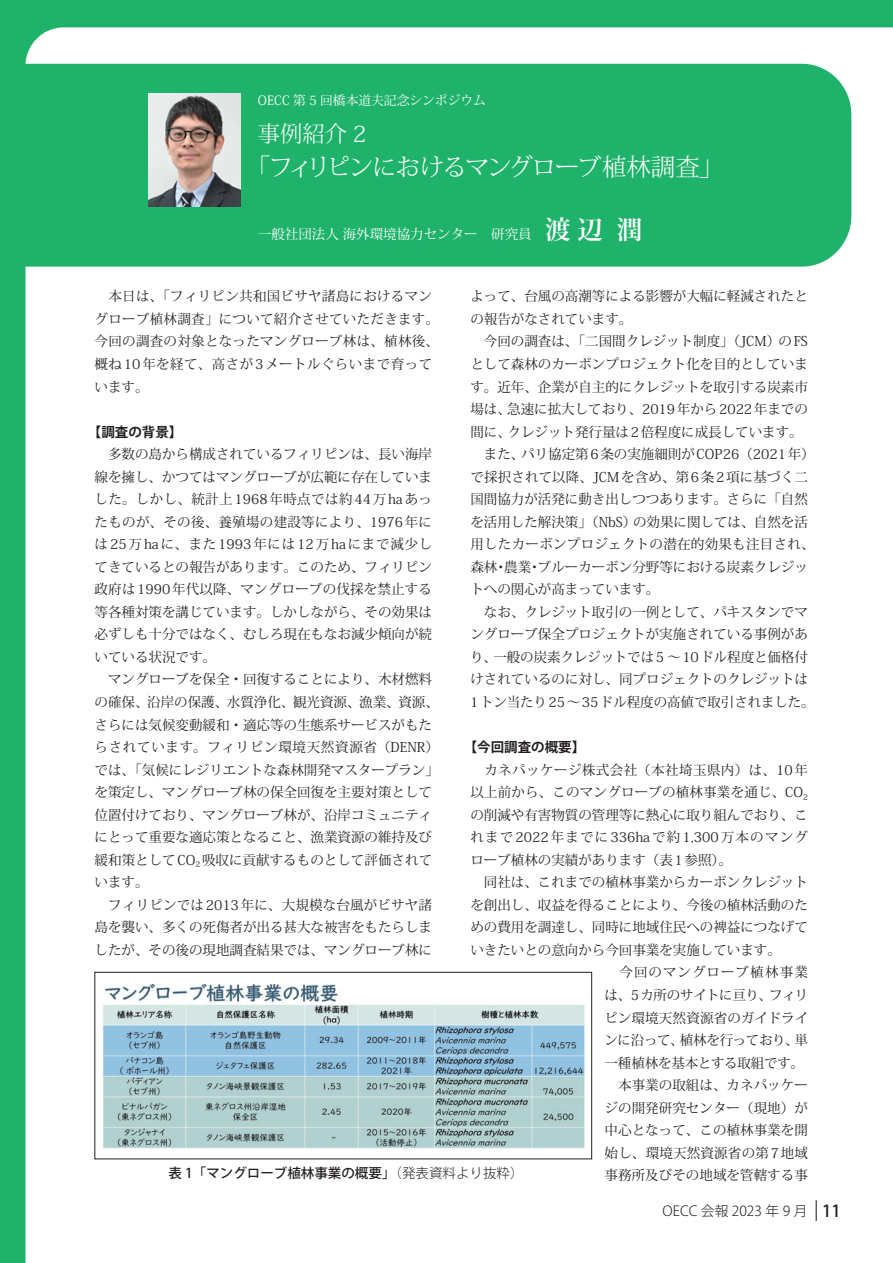
<style>
.page{position:relative;width:893px;height:1263px;background:#1eb26a}
.page>*{position:absolute;margin:0;border:0;box-sizing:border-box;transform-origin:0 0}
.t1{font:300 24.45px "Koz Min Pr 6 N";letter-spacing:-.065em;color:#fff}
.t2{font:300 22.35px "Koz Min Pr 6 N";color:#fff}
.t3{font:300 13.8px "Koz Go Pr 6 N";color:#231f20}
.t4{font:13.5px/22.5px "Koz Min Pr 6 N";color:#231f20}
.t5{font:13.5px/22.5px "Koz Min Pr 6 N";letter-spacing:.02em;color:#231f20}
.t6{font:13.5px "Koz Min Pr 6 N";letter-spacing:-.02em;color:#231f20}
.t7{font:13.5px "Koz Min Pr 6 N";letter-spacing:.09em;color:#231f20}
.t8{font:500 13.5px "Koz Go Pr 6 N";color:#231f20}
.t9{font:13.5px "Koz Min Pr 6 N";letter-spacing:.035em;color:#231f20}
.t10{font:13.5px "Koz Min Pr 6 N";color:#fff}
.t11{font:700 13.5px "Koz Go Pr 6 N";color:#231f20}
.t12{font:13.5px "Koz Min Pr 6 N";letter-spacing:.08em;color:#231f20}
.t13{font:12.75px "Koz Min Pr 6 N";color:#fff}
.s1{font-weight:700;font-size:25.5px}
.s2{font-weight:300}
.s3{font-weight:500;font-size:16.5px}
</style>
<div class="page">
<div style="left:26px;top:27px;width:867px;height:1236px;background:#fff"></div>
<svg style="left:816px;top:1200px;width:1px;height:21px"></svg>
<svg style="left:25px;top:64px;width:826px;height:203px"></svg>
<img style="left:148px;top:93px;width:93px;height:113px">
<img style="left:101px;top:984px;width:484px;height:165px">
<div style="left:95px;top:972px;width:497px;height:187px;border:1px solid #231f20"></div>
<p class="t13" style="left:258px;top:93px;width:230px">OECC 第 5 回橋本道夫記念シンポジウム</p>
<h2 class="t2" style="left:258px;top:121px;width:110px">事例紹介 2</h2>
<h1 class="t1" style="left:246px;top:153px;width:479px">「フィリピンにおけるマングローブ植林調査」</h1>
<p class="t10" style="left:258px;top:226px;width:386px">一般社団法人 海外環境協力センター　研究員　<span class="s1">渡 辺 潤</span></p>
<p class="t5" style="left:95px;top:285px;width:346px">　本日は、「フィリピン共和国ビサヤ諸島におけるマングローブ植林調査」について紹介させていただきます。今回の調査の対象となったマングローブ林は、植林後、概ね10年を経て、高さが3メートルぐらいまで育っています。</p>
<p class="t11" style="left:88px;top:424px;width:96px">【調査の背景】</p>
<p class="t4" style="left:95px;top:443px;width:346px">　多数の島から構成されているフィリピンは、長い海岸線を擁し、かつてはマングローブが広範に存在していました。しかし、統計上1968年時点では約44万haあったものが、その後、養殖場の建設等により、1976年には25万haに、また1993年には12万haにまで減少してきているとの報告があります。このため、フィリピン政府は1990年代以降、マングローブの伐採を禁止する等各種対策を講じています。しかしながら、その効果は必ずしも十分ではなく、むしろ現在もなお減少傾向が続いている状況です。<br>　マングローブを保全・回復することにより、木材燃料の確保、沿岸の保護、水質浄化、観光資源、漁業、資源、さらには気候変動緩和・適応等の生態系サービスがもたらされています。フィリピン環境天然資源省（DENR）では、「気候にレジリエントな森林開発マスタープラン」を策定し、マングローブ林の保全回復を主要対策として位置付けており、マングローブ林が、沿岸コミュニティにとって重要な適応策となること、漁業資源の維持及び緩和策としてCO<sub>2</sub> 吸収に貢献するものとして評価されています。<br>　フィリピンでは2013年に、大規模な台風がビサヤ諸島を襲い、多くの死傷者が出る甚大な被害をもたらしましたが、その後の現地調査結果では、マングローブ林に</p>
<p class="t4" style="left:470px;top:285px;width:346px">よって、台風の高潮等による影響が大幅に軽減されたとの報告がなされています。<br>　今回の調査は、「二国間クレジット制度」（JCM）のFSとして森林のカーボンプロジェクト化を目的としています。近年、企業が自主的にクレジットを取引する炭素市場は、急速に拡大しており、2019年から2022年までの間に、クレジット発行量は2倍程度に成長しています。　また、パリ協定第6条の実施細則がCOP26（2021年）で採択されて以降、JCMを含め、第6条2項に基づく二国間協力が活発に動き出しつつあります。さらに「自然を活用した解決策」（NbS）の効果に関しては、自然を活用したカーボンプロジェクトの潜在的効果も注目され、森林・農業・ブルーカーボン分野等における炭素クレジットへの関心が高まっています。<br>　なお、クレジット取引の一例として、パキスタンでマングローブ保全プロジェクトが実施されている事例があり、一般の炭素クレジットでは5 ～10ドル程度と価格付けされているのに対し、同プロジェクトのクレジットは<br>1トン当たり25～35ドル程度の高値で取引されました。</p>
<p class="t11" style="left:464px;top:739px;width:123px">【今回調査の概要】</p>
<p class="t9" style="left:470px;top:762px;width:339px">　カネパッケージ株式会社（本社埼玉県内）は、10年</p>
<p class="t4" style="left:470px;top:781px;width:339px">以上前から、このマングローブの植林事業を通じ、CO<sub>2</sub></p>
<p class="t4" style="left:470px;top:804px;width:339px">の削減や有害物質の管理等に熱心に取り組んでおり、こ</p>
<p class="t7" style="left:470px;top:830px;width:339px">れまで2022年までに336haで約1,300万本のマング</p>
<p class="t4" style="left:470px;top:849px;width:263px">ローブ植林の実績があります（表1参照）。</p>
<p class="t4" style="left:470px;top:871px;width:339px">　同社は、これまでの植林事業からカーボンクレジット</p>
<p class="t4" style="left:470px;top:894px;width:339px">を創出し、収益を得ることにより、今後の植林活動のた</p>
<p class="t4" style="left:470px;top:916px;width:339px">めの費用を調達し、同時に地域住民への裨益につなげて</p>
<p class="t4" style="left:470px;top:939px;width:312px">いきたいとの意向から今回事業を実施しています。</p>
<p class="t12" style="left:605px;top:965px;width:205px">　今回のマングローブ植林事業</p>
<p class="t6" style="left:604px;top:987px;width:205px">は、5カ所のサイトに亘り、フィリ</p>
<p class="t4" style="left:604px;top:1007px;width:205px">ピン環境天然資源省のガイドライ</p>
<p class="t6" style="left:604px;top:1032px;width:205px">ンに沿って、植林を行っており、単</p>
<p class="t4" style="left:605px;top:1052px;width:201px">一種植林を基本とする取組です。</p>
<p class="t4" style="left:605px;top:1074px;width:205px">　本事業の取組は、カネパッケー</p>
<p class="t4" style="left:605px;top:1097px;width:205px">ジの開発研究センター（現地）が</p>
<p class="t4" style="left:605px;top:1119px;width:205px">中心となって、この植林事業を開</p>
<p class="t4" style="left:605px;top:1142px;width:205px">始し、環境天然資源省の第7地域</p>
<p class="t8" style="left:168px;top:1166px;width:357px">表 1「マングローブ植林事業の概要」<span class="s2">（発表資料より抜粋）</span></p>
<p class="t4" style="left:605px;top:1164px;width:205px">事務所及びその地域を管轄する事</p>
<p class="t3" style="left:663px;top:1203px;width:180px">OECC 会報 2023 年 9 月 <span class="s3">11</span></p>
</div>
